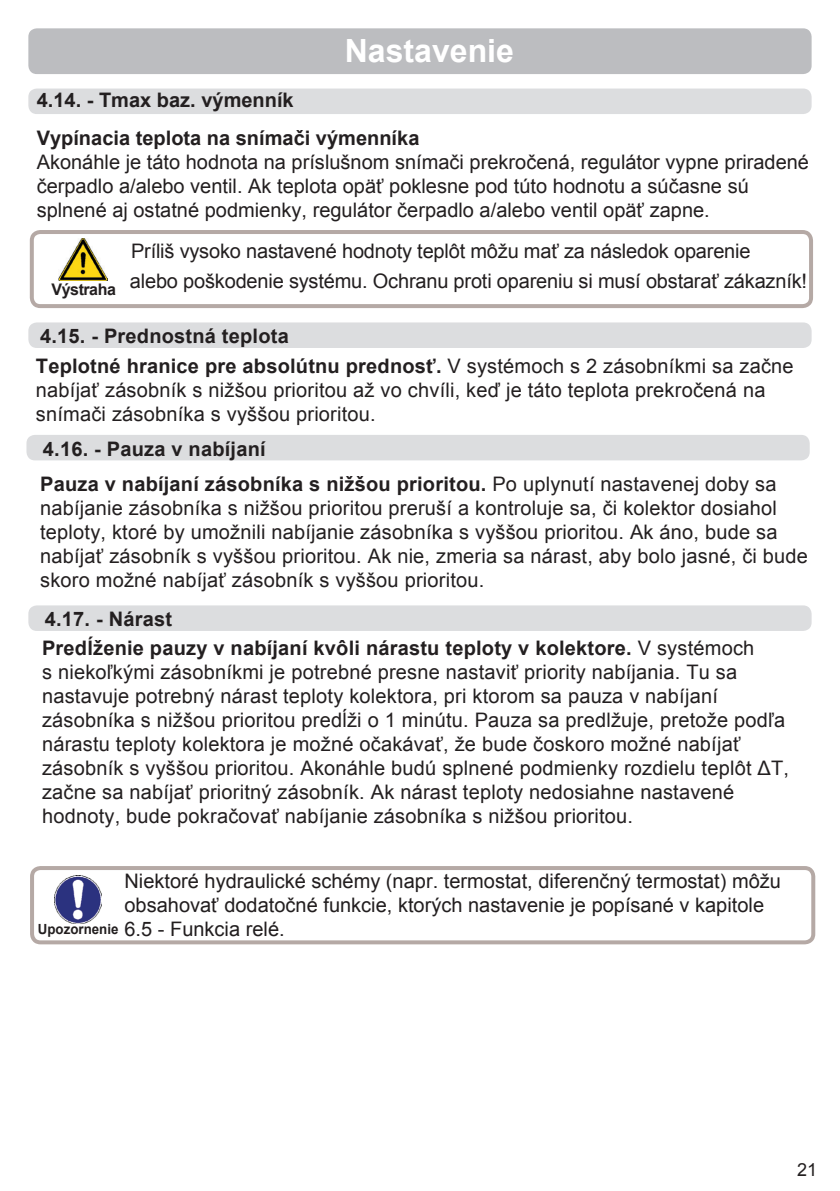
<style>
.page{position:relative;width:840px;height:1191px;background:#fff}
.page>*{position:absolute;margin:0;border:0;box-sizing:border-box;transform-origin:0 0}
.t1{font:700 32px "Arial";color:#fff}
.t2{font:20px/24px "Arial";letter-spacing:.01em;color:#231f20}
.t3{font:700 20px/30.4px "Arial";letter-spacing:.01em;color:#231f20}
.t4{font:20px "Arial";color:#221e1f}
.t5{font:20px/30px "Arial";letter-spacing:-.01em;color:#231f20}
.t6{font:18px "Arial";color:#231f20}
.t7{font:700 16px "Arial";letter-spacing:-.03em;color:#231f20}
.s1{font-weight:400}
.s2{font-weight:700;font-size:14px}
</style>
<div class="page">
<div style="left:28px;top:28px;width:783px;height:46px;background:#bcbdc0;border-radius:9px"></div>
<div style="left:28px;top:89px;width:783px;height:25px;background:#dcdddf;border-radius:9px"></div>
<div style="left:28px;top:322px;width:783px;height:26px;background:#dcdddf;border-radius:9px"></div>
<div style="left:26px;top:435px;width:783px;height:25px;background:#dcdddf;border-radius:9px"></div>
<div style="left:28px;top:605px;width:783px;height:26px;background:#dcdddf;border-radius:9px"></div>
<svg style="left:30px;top:230px;width:782px;height:78px"></svg>
<img style="left:59px;top:238px;width:48px;height:42px">
<svg style="left:30px;top:866px;width:784px;height:78px"></svg>
<h1 class="t1" style="left:344px;top:30px;width:170px">Nastavenie</h1>
<p class="t3" style="left:37px;top:82px;width:384px;line-height:37.4px">4.14. - Tmax baz. výmenník<br>Vypínacia teplota na snímači výmenníka</p>
<p class="t2" style="left:37px;top:150px;width:773px">Akonáhle je táto hodnota na príslušnom snímači prekročená, regulátor vypne priradené čerpadlo a/alebo ventil. Ak teplota opäť poklesne pod túto hodnotu a súčasne sú splnené aj ostatné podmienky, regulátor čerpadlo a/alebo ventil opäť zapne.</p>
<p class="t5" style="left:130px;top:236px;width:678px">Príliš vysoko nastavené hodnoty teplôt môžu mať za následok oparenie<br>alebo poškodenie systému. Ochranu proti opareniu si musí obstarať zákazník!</p>
<p class="t7" style="left:52px;top:278px;width:66px">Výstraha</p>
<p class="t3" style="left:36px;top:321px;width:758px">4.15. - Prednostná teplota<br>Teplotné hranice pre absolútnu prednosť. <span class="s1">V systémoch s 2 zásobníkmi sa začne</span></p>
<p class="t2" style="left:36px;top:378px;width:730px">nabíjať zásobník s nižšou prioritou až vo chvíli, keď je táto teplota prekročená na snímači zásobníka s vyššou prioritou.</p>
<p class="t3" style="left:40px;top:431px;width:737px;line-height:35.8px">4.16. - Pauza v nabíjaní<br>Pauza v nabíjaní zásobníka s nižšou prioritou. <span class="s1">Po uplynutí nastavenej doby sa</span></p>
<p class="t2" style="left:40px;top:496px;width:769px">nabíjanie zásobníka s nižšou prioritou preruší a kontroluje sa, či kolektor dosiahol teploty, ktoré by umožnili nabíjanie zásobníka s vyššou prioritou. Ak áno, bude sa nabíjať zásobník s vyššou prioritou. Ak nie, zmeria sa nárast, aby bolo jasné, či bude skoro možné nabíjať zásobník s vyššou prioritou.</p>
<p class="t3" style="left:42px;top:605px;width:713px;line-height:28.6px">4.17. - Nárast<br>Predĺženie pauzy v nabíjaní kvôli nárastu teploty v kolektore. <span class="s1">V systémoch</span></p>
<p class="t2" style="left:42px;top:660px;width:748px">s niekoľkými zásobníkmi je potrebné presne nastaviť priority nabíjania. Tu sa nastavuje potrebný nárast teploty kolektora, pri ktorom sa pauza v nabíjaní zásobníka s nižšou prioritou predĺži o 1 minútu. Pauza sa predlžuje, pretože podľa nárastu teploty kolektora je možné očakávať, že bude čoskoro možné nabíjať zásobník s vyššou prioritou. Akonáhle budú splnené podmienky rozdielu teplôt ΔT, začne sa nabíjať prioritný zásobník. Ak nárast teploty nedosiahne nastavené hodnoty, bude pokračovať nabíjanie zásobníka s nižšou prioritou.</p>
<p class="t4" style="left:124px;top:868px;width:657px">Niektoré hydraulické schémy (napr. termostat, diferenčný termostat) môžu</p>
<p class="t4" style="left:124px;top:892px;width:640px">obsahovať dodatočné funkcie, ktorých nastavenie je popísané v kapitole</p>
<p class="t4" style="left:38px;top:916px;width:248px"><span class="s2">Upozornenie</span> 6.5 - Funkcia relé.</p>
<p class="t6" style="left:796px;top:1157px;width:22px">21</p>
</div>
